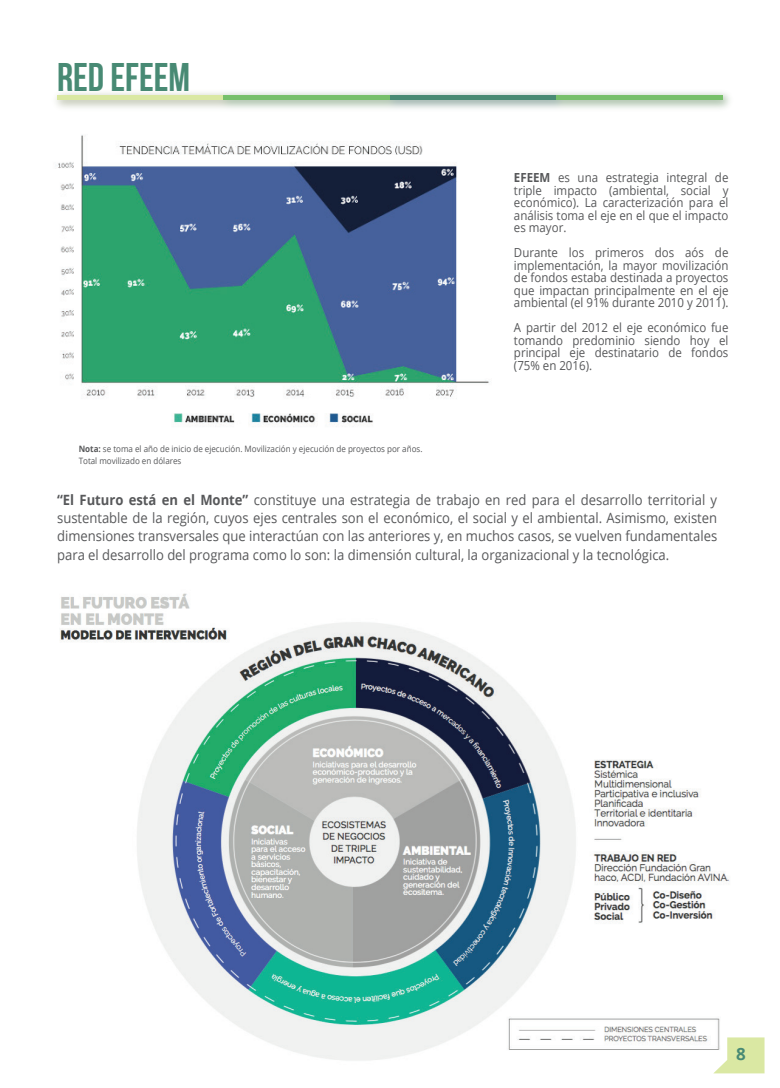
<style>
.page{position:relative;width:780px;height:1088px;background:#fff}
.page>*{position:absolute;margin:0;border:0;box-sizing:border-box;transform-origin:0 0}
.t1{font:700 40px "Bebas Neue";color:#488a74}
.t2{font:700 16.88px "Open Sans";color:#488a74}
.t3{font:14.12px/18.4px "Open Sans";color:#57585a;text-align:justify;scale:.92 1}
.t4{font:12.5px/12.5px "Open Sans";color:#57585a;text-align:justify;scale:.92 1}
.t5{font:8.75px/12.5px "Open Sans";color:#57585a;scale:.92 1}
.s1{font-weight:700}
</style>
<div class="page">
<img style="left:60px;top:593px;width:687px;height:481px">
<img style="left:56px;top:92px;width:674px;height:17px">
<hr style="left:57px;top:96px;width:166px;height:4px;background:#dae8a3">
<hr style="left:223px;top:96px;width:167px;height:4px;background:#77c06a">
<hr style="left:390px;top:96px;width:166px;height:4px;background:#488a74">
<hr style="left:556px;top:96px;width:166px;height:4px;background:#77c06a">
<svg style="left:713px;top:1037px;width:51px;height:36px"></svg>
<img style="left:58px;top:135px;width:431px;height:292px">
<h1 class="t1" style="left:57px;top:55px;width:134px">RED EFEEM</h1>
<p class="t5" style="left:79px;top:442px;width:375px"><span class="s1">Nota:</span> se toma el año de inicio de ejecución. Movilización y ejecución de proyectos por años.<br>Total movilizado en dólares</p>
<p class="t4" style="left:514px;top:171px;width:235px"><span class="s1">EFEEM</span> es una estrategia integral de triple impacto (ambiental, social y económico). La caracterización para el análisis toma el eje en el que el impacto es mayor.</p>
<p class="t4" style="left:514px;top:246px;width:235px">Durante los primeros dos aós de implementación, la mayor movilización de fondos estaba destinada a proyectos que impactan principalmente en el eje ambiental (el 91% durante 2010 y 2011).</p>
<p class="t4" style="left:514px;top:321px;width:235px">A partir del 2012 el eje económico fue tomando predominio siendo hoy el principal eje destinatario de fondos (75% en 2016).</p>
<p class="t3" style="left:57px;top:490px;width:719px"><span class="s1">“El Futuro está en el Monte”</span> constituye una estrategia de trabajo en red para el desarrollo territorial y sustentable de la región, cuyos ejes centrales son el económico, el social y el ambiental. Asimismo, existen dimensiones transversales que interactúan con las anteriores y, en muchos casos, se vuelven fundamentales para el desarrollo del programa como lo son: la dimensión cultural, la organizacional y la tecnológica.</p>
<h2 class="t2" style="left:736px;top:1042px;width:11px">8</h2>
</div>
